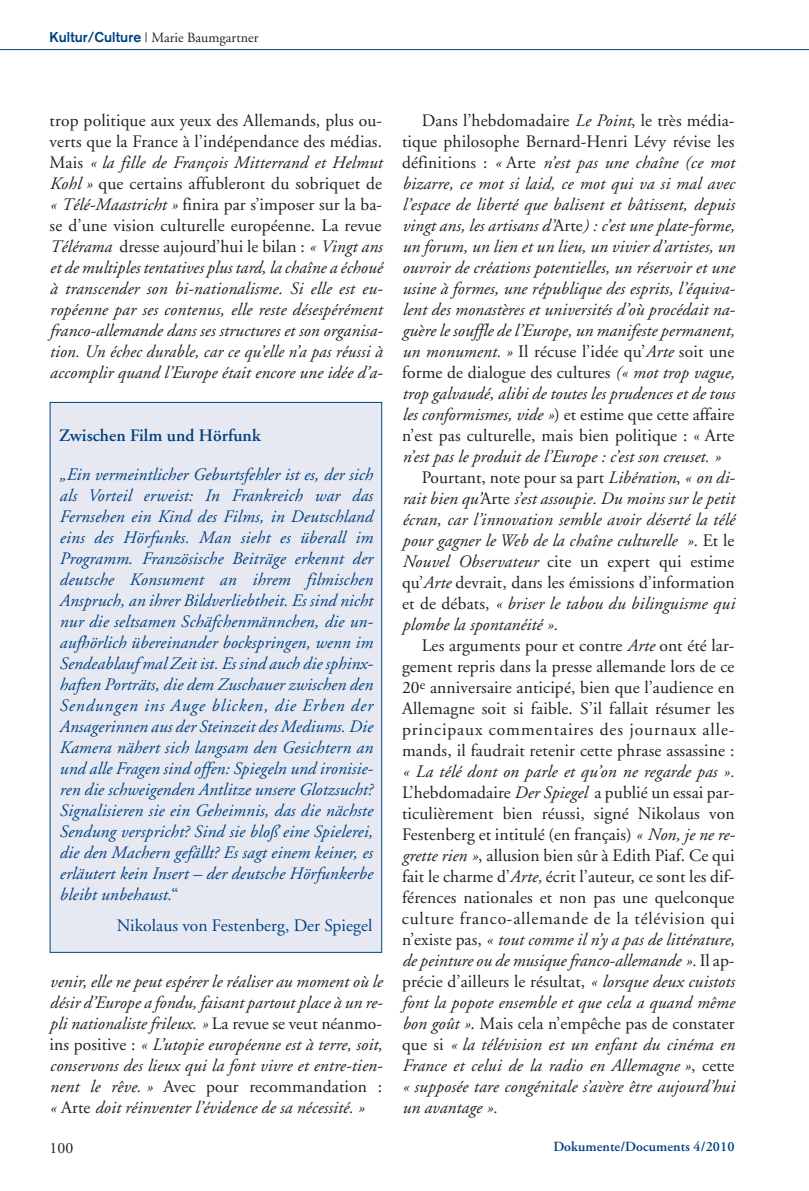
<style>
.page{position:relative;width:809px;height:1191px;background:#fff}
.page>*{position:absolute;margin:0;border:0;box-sizing:border-box;transform-origin:0 0}
.t1{font:italic 17.5px/21px "Adobe Garamond";letter-spacing:.005em;color:#231f20;text-align:justify}
.t2{font:17.5px/21px "Adobe Garamond";letter-spacing:.01em;color:#231f20;text-align:justify}
.t3{font:italic 17.5px/21px "Adobe Garamond";letter-spacing:.005em;color:#014181;text-align:justify}
.t4{font:17.5px "Adobe Garamond";letter-spacing:.055em;color:#231f20}
.t5{font:17.5px "Adobe Garamond";letter-spacing:.005em;color:#014181}
.t6{font:600 17.5px "Adobe Garamond";letter-spacing:.005em;color:#014181}
.t7{font:15.75px "Adobe Garamond";color:#231f20}
.t8{font:14px "Adobe Garamond";letter-spacing:.005em;color:#231f20}
.t9{font:600 14px "Adobe Garamond";letter-spacing:.005em;color:#014181}
.s1{font-family:"Akzidenz Grotesk";font-weight:700;color:#014181}
.s2{font-style:normal}
.s3{font-style:italic}
</style>
<div class="page">
<hr style="left:0;top:49px;width:809px;height:1px;background:#014181">
<div style="left:50px;top:403px;width:331px;height:549px;background:#e7e9f2"></div>
<p class="t8" style="left:50px;top:32px;width:210px"><span class="s1">Kultur/Culture</span> | Marie Baumgartner</p>
<p class="t1" style="left:50px;top:112px;width:335px"><span class="s2">trop politique aux yeux des Allemands, plus ou&shy;verts que la France à l’indépendance des médias.<br>Mais</span> « la fille de François Mitterrand et Helmut Kohl » <span class="s2">que certains affubleront du sobriquet de </span>« Télé-Maastricht » <span class="s2">finira par s’imposer sur la ba&shy;se d’une vision culturelle européenne. La revue </span>Télérama <span class="s2">dresse aujourd’hui le bilan :</span> « Vingt ans et de multiples tentatives plus tard, la chaîne a échoué à transcender son bi-nationalisme. Si elle est eu&shy;ropéenne par ses contenus, elle reste désespérément franco-allemande dans ses structures et son organisa&shy;tion. Un échec durable, car ce qu’elle n’a pas réussi à accomplir quand l’Europe était encore une idée d’a-</p>
<p class="t1" style="left:402px;top:112px;width:335px;text-indent:20px"><span class="s2">Dans l’hebdomadaire</span> Le Point<span class="s2">, le très média&shy;tique philosophe Bernard-Henri Lévy révise les définitions :</span> « <span class="s2">Arte</span> n’est pas une chaîne (ce mot bizarre, ce mot si laid, ce mot qui va si mal avec l’espace de liberté que balisent et bâtissent, depuis vingt ans, les artisans d’<span class="s2">Arte</span>) : c’est une plate-forme, un forum, un lien et un lieu, un vivier d’artistes, un ouvroir de créations potentielles, un réservoir et une usine à formes, une république des esprits, l’équiva&shy;lent des monastères et universités d’où procédait na&shy;guère le souffle de l’Europe, un manifeste permanent, un monument. » <span class="s2">Il récuse l’idée qu’</span>Arte <span class="s2">soit une forme de dialogue des cultures</span> (« mot trop vague, trop galvaudé, alibi de toutes les prudences et de tous les conformismes, vide »<span class="s2">) et estime que cette affaire n’est pas culturelle, mais bien politique : « Arte</span></p>
<p class="t1" style="left:402px;top:448px;width:320px">n’est pas le produit de l’Europe : c’est son creuset. »</p>
<p class="t2" style="left:422px;top:468px;width:315px">Pourtant, note pour sa part <span class="s3">Libération</span>, <span class="s3">« on di-</span></p>
<p class="t1" style="left:402px;top:490px;width:334px">rait bien qu’<span class="s2">Arte</span> s’est assoupie. Du moins sur le petit</p>
<p class="t1" style="left:402px;top:511px;width:334px">écran, car l’innovation semble avoir déserté la télé</p>
<p class="t1" style="left:402px;top:532px;width:334px">pour gagner le Web de la chaîne culturelle ». <span class="s2">Et le</span></p>
<p class="t2" style="left:402px;top:552px;width:334px"><span class="s3">Nouvel Observateur</span> cite un expert qui estime</p>
<p class="t2" style="left:402px;top:573px;width:334px">qu’<span class="s3">Arte</span> devrait, dans les émissions d’information</p>
<p class="t1" style="left:402px;top:595px;width:334px"><span class="s2">et de débats,</span> « briser le tabou du bilinguisme qui</p>
<p class="t1" style="left:402px;top:616px;width:157px">plombe la spontanéité ».</p>
<p class="t2" style="left:422px;top:636px;width:314px">Les arguments pour et contre <span class="s3">Arte</span> ont été lar-</p>
<p class="t2" style="left:402px;top:657px;width:334px">gement repris dans la presse allemande lors de ce</p>
<p class="t2" style="left:402px;top:678px;width:334px">20<sup>e</sup> anniversaire anticipé, bien que l’audience en</p>
<p class="t2" style="left:402px;top:699px;width:334px">Allemagne soit si faible. S’il fallait résumer les</p>
<p class="t4" style="left:402px;top:722px;width:334px">principaux commentaires des journaux alle-</p>
<p class="t2" style="left:402px;top:741px;width:334px">mands, il faudrait retenir cette phrase assassine :</p>
<p class="t2" style="left:402px;top:762px;width:335px"><span class="s3">« La télé dont on parle et qu’on ne regarde pas ».<br></span>L’hebdomadaire <span class="s3">Der Spiegel</span> a publié un essai par&shy;ticulièrement bien réussi, signé Nikolaus von Festenberg et intitulé (en français) <span class="s3">« Non, je ne re&shy;grette rien »</span>, allusion bien sûr à Edith Piaf. Ce qui fait le charme d’<span class="s3">Arte,</span> écrit l’auteur, ce sont les dif&shy;férences nationales et non pas une quelconque culture franco-allemande de la télévision qui n’existe pas, <span class="s3">« tout comme il n’y a pas de littérature, de peinture ou de musique franco-allemande ».</span> Il ap&shy;précie d’ailleurs le résultat, <span class="s3">« lorsque deux cuistots font la popote ensemble et que cela a quand même bon goût »</span>. Mais cela n’empêche pas de constater que si <span class="s3">« la télévision est un enfant du cinéma en France et celui de la radio en Allemagne »</span>, cette <span class="s3">« supposée tare congénitale s’avère être aujourd’hui un avantage ».</span></p>
<p class="t6" style="left:59px;top:428px;width:203px">Zwischen Film und Hörfunk</p>
<p class="t3" style="left:59px;top:465px;width:315px">„Ein vermeintlicher Geburtsfehler ist es, der sich als Vorteil erweist: In Frankreich war das Fernsehen ein Kind des Films, in Deutschland eins des Hörfunks. Man sieht es überall im Programm. Französische Beiträge erkennt der deutsche Konsument an ihrem filmischen Anspruch, an ihrer Bildverliebtheit. Es sind nicht nur die seltsamen Schäfchenmännchen, die un&shy;aufhörlich übereinander bockspringen, wenn im Sendeablauf mal Zeit ist. Es sind auch die sphinx&shy;haften Porträts, die dem Zuschauer zwischen den Sendungen ins Auge blicken, die Erben der Ansagerinnen aus der Steinzeit des Mediums. Die Kamera nähert sich langsam den Gesichtern an und alle Fragen sind offen: Spiegeln und ironisie&shy;ren die schweigenden Antlitze unsere Glotzsucht?<br>Signalisieren sie ein Geheimnis, das die nächste Sendung verspricht? Sind sie bloß eine Spielerei, die den Machern gefällt? Es sagt einem keiner, es erläutert kein Insert – der deutsche Hörfunkerbe bleibt unbehaust.<span class="s2">“</span></p>
<p class="t5" style="left:117px;top:918px;width:257px">Nikolaus von Festenberg, Der Spiegel</p>
<p class="t1" style="left:50px;top:973px;width:335px">venir, elle ne peut espérer le réaliser au moment où le désir d’Europe a fondu, faisant partout place à un re&shy;pli nationaliste frileux. » <span class="s2">La revue se veut néanmo&shy;ins positive :</span> « L’utopie européenne est à terre, soit, conservons des lieux qui la font vivre et entre-tien&shy;nent le rêve. » <span class="s2">Avec pour recommandation : </span>« <span class="s2">Arte</span> doit réinventer l’évidence de sa nécessité. »</p>
<p class="t7" style="left:50px;top:1141px;width:25px">100</p>
<p class="t9" style="left:553px;top:1141px;width:183px">Dokumente/Documents 4/2010</p>
</div>
